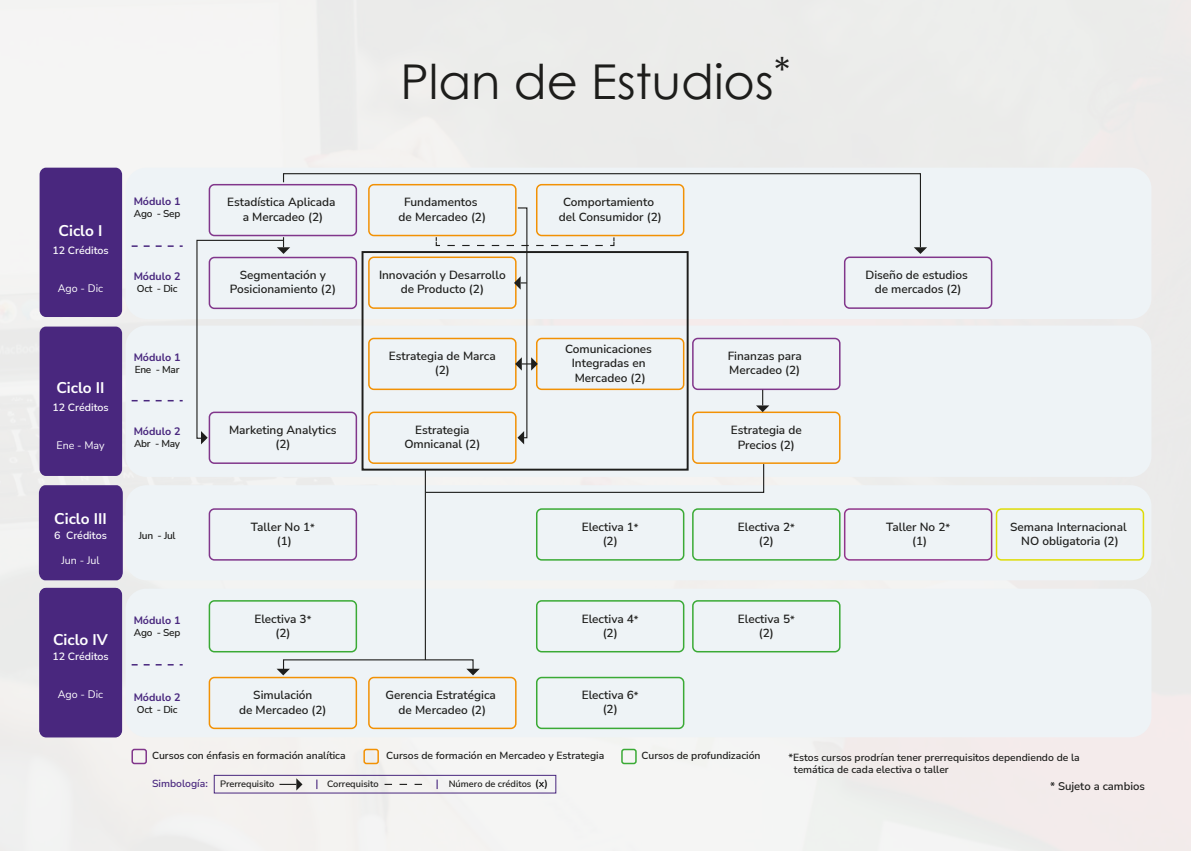
<style>
.page{position:relative;width:1191px;height:851px;background:#fff}
.page>*{position:absolute;margin:0;border:0;box-sizing:border-box;transform-origin:0 0}
.t1{font:48px "Century Gothic";color:#1d1d1b}
.t2{font:700 15.45px "Nunito Sans";color:#fff}
.t3{font:600 11.85px/14.2px "Nunito Sans";color:#1e1e1c;text-align:center}
.t4{font:600 11.25px "Nunito Sans";color:#1e1e1c}
.t5{font:700 10.65px "Nunito Sans";color:#49277e}
.t6{font:600 10.65px "Nunito Sans";color:#fff}
.t7{font:10.65px "Nunito Sans";color:#fff}
.t8{font:600 10.35px/12.5px "Nunito Sans";color:#1e1e1c}
.t9{font:600 10.05px "Nunito Sans";letter-spacing:-.03em;color:#1e1e1c}
.t10{font:600 9.3px "Nunito Sans";color:#1e1e1c}
.s1{font-size:10.35px}
.s2{font-size:10.35px;color:#49277e}
.s3{font-size:10.35px;color:#010101}
</style>
<div class="page">
<div style="left:0;top:0;width:1191px;height:850px;background:#efedec"></div>
<div style="left:126px;top:168px;width:1025px;height:151px;background:#eef3f6;border-radius:21px"></div>
<div style="left:126px;top:325px;width:1025px;height:152px;background:#eef3f6;border-radius:21px"></div>
<div style="left:126px;top:485px;width:1025px;height:95px;background:#eef3f6;border-radius:21px"></div>
<div style="left:126px;top:588px;width:1025px;height:149px;background:#eef3f6;border-radius:21px"></div>
<div style="left:131px;top:748px;width:16px;height:16px;border:2px solid #81368b;border-radius:2px"></div>
<div style="left:363px;top:748px;width:16px;height:16px;border:2px solid #f29104;border-radius:2px"></div>
<div style="left:621px;top:748px;width:15px;height:16px;border:2px solid #3aaa35;border-radius:2px"></div>
<div style="left:40px;top:168px;width:82px;height:149px;background:#49277e;border-radius:7px"></div>
<div style="left:40px;top:587px;width:82px;height:150px;background:#49277e;border-radius:7px"></div>
<div style="left:39px;top:485px;width:84px;height:95px;background:#49277e"></div>
<div style="left:40px;top:326px;width:82px;height:150px;background:#49277e;border-radius:7px"></div>
<div style="left:209px;top:184px;width:148px;height:52px;border:2px solid #81368b;border-radius:5px"></div>
<div style="left:209px;top:257px;width:148px;height:52px;border:2px solid #81368b;border-radius:5px"></div>
<div style="left:209px;top:411px;width:148px;height:53px;border:2px solid #81368b;border-radius:5px"></div>
<div style="left:209px;top:508px;width:148px;height:52px;border:2px solid #81368b;border-radius:5px"></div>
<div style="left:209px;top:600px;width:148px;height:52px;border:2px solid #3aaa35;border-radius:5px"></div>
<div style="left:209px;top:676px;width:148px;height:53px;border:2px solid #f29104;border-radius:5px"></div>
<div style="left:368px;top:338px;width:148px;height:52px;border:2px solid #f29104;border-radius:5px"></div>
<div style="left:368px;top:411px;width:148px;height:53px;border:2px solid #f29104;border-radius:5px"></div>
<div style="left:536px;top:508px;width:148px;height:52px;border:2px solid #3aaa35;border-radius:5px"></div>
<div style="left:368px;top:676px;width:148px;height:53px;border:2px solid #f29104;border-radius:5px"></div>
<div style="left:536px;top:600px;width:148px;height:52px;border:2px solid #3aaa35;border-radius:5px"></div>
<div style="left:844px;top:256px;width:148px;height:53px;border:2px solid #81368b;border-radius:5px"></div>
<div style="left:368px;top:256px;width:148px;height:53px;border:2px solid #f29104;border-radius:5px"></div>
<div style="left:536px;top:338px;width:148px;height:52px;border:2px solid #f29104;border-radius:5px"></div>
<div style="left:692px;top:508px;width:148px;height:52px;border:2px solid #3aaa35;border-radius:5px"></div>
<div style="left:536px;top:676px;width:148px;height:53px;border:2px solid #3aaa35;border-radius:5px"></div>
<div style="left:692px;top:411px;width:148px;height:53px;border:2px solid #f29104;border-radius:5px"></div>
<div style="left:692px;top:338px;width:148px;height:52px;border:2px solid #81368b;border-radius:5px"></div>
<div style="left:844px;top:508px;width:148px;height:52px;border:2px solid #91358b;border-radius:5px"></div>
<div style="left:995px;top:508px;width:149px;height:52px;border:2px solid #dedc06;border-radius:5px"></div>
<div style="left:692px;top:600px;width:148px;height:52px;border:2px solid #3aaa35;border-radius:5px"></div>
<svg style="left:132px;top:245px;width:51px;height:2px"></svg>
<svg style="left:132px;top:400px;width:51px;height:1px"></svg>
<svg style="left:132px;top:664px;width:51px;height:1px"></svg>
<svg style="left:282px;top:173px;width:639px;height:74px"></svg>
<svg style="left:914px;top:247px;width:13px;height:7px"></svg>
<hr style="left:425px;top:469px;width:1px;height:191px;background:#1e1e1c">
<svg style="left:276px;top:668px;width:14px;height:7px"></svg>
<svg style="left:466px;top:668px;width:14px;height:7px"></svg>
<svg style="left:279px;top:778px;width:23px;height:12px"></svg>
<svg style="left:436px;top:779px;width:2px;height:10px"></svg>
<div style="left:214px;top:774px;width:342px;height:19px;border:1px solid #49277e"></div>
<svg style="left:384px;top:783px;width:38px;height:1px"></svg>
<svg style="left:435px;top:237px;width:6px;height:9px"></svg>
<svg style="left:447px;top:207px;width:168px;height:237px"></svg>
<div style="left:361px;top:251px;width:327px;height:219px;border:2px solid #1e1e1c"></div>
<svg style="left:756px;top:390px;width:13px;height:22px"></svg>
<svg style="left:425px;top:463px;width:340px;height:30px"></svg>
<svg style="left:196px;top:237px;width:94px;height:207px"></svg>
<h1 class="t1" style="left:400px;top:48px;width:391px">Plan de Estudios<sup>*</sup></h1>
<h2 class="t2" style="left:59px;top:219px;width:45px">Ciclo I</h2>
<p class="t6" style="left:52px;top:242px;width:58px">12 Créditos</p>
<p class="t7" style="left:58px;top:281px;width:47px">Ago - Dic</p>
<h2 class="t2" style="left:56px;top:377px;width:50px">Ciclo II</h2>
<p class="t6" style="left:52px;top:400px;width:58px">12 Créditos</p>
<p class="t7" style="left:56px;top:438px;width:50px">Ene - May</p>
<h2 class="t2" style="left:54px;top:507px;width:54px">Ciclo III</h2>
<p class="t6" style="left:54px;top:527px;width:54px">6 Créditos</p>
<p class="t7" style="left:61px;top:553px;width:40px">Jun - Jul</p>
<h2 class="t2" style="left:53px;top:628px;width:56px">Ciclo IV</h2>
<p class="t6" style="left:52px;top:648px;width:58px">12 Créditos</p>
<p class="t7" style="left:58px;top:687px;width:47px">Ago - Dic</p>
<p class="t5" style="left:134px;top:194px;width:48px">Módulo 1</p>
<p class="t9" style="left:134px;top:207px;width:48px">Ago - Sep</p>
<p class="t3" style="left:227px;top:195px;width:110px">Estadística Aplicada a Mercadeo (2)</p>
<p class="t3" style="left:399px;top:195px;width:89px">Fundamentos de Mercadeo (2)</p>
<p class="t3" style="left:558px;top:195px;width:105px">Comportamiento del Consumidor (2)</p>
<p class="t5" style="left:134px;top:268px;width:48px">Módulo 2</p>
<p class="t9" style="left:137px;top:281px;width:42px">Oct - Dic</p>
<p class="t3" style="left:230px;top:267px;width:108px">Segmentación y<br>Posicionamiento (2)</p>
<p class="t3" style="left:379px;top:267px;width:128px">Innovación y Desarrollo de Producto (2)</p>
<p class="t3" style="left:865px;top:267px;width:104px">Diseño de estudios de mercados (2)</p>
<p class="t5" style="left:134px;top:349px;width:48px">Módulo 1</p>
<p class="t9" style="left:135px;top:362px;width:46px">Ene - Mar</p>
<p class="t3" style="left:389px;top:348px;width:108px">Estrategia de Marca (2)</p>
<p class="t3" style="left:565px;top:341px;width:88px">Comunicaciones<br>Integradas en<br>Mercadeo (2)</p>
<p class="t3" style="left:727px;top:348px;width:76px;text-align:left">Finanzas para<br>Mercadeo (2)</p>
<p class="t5" style="left:134px;top:423px;width:48px">Módulo 2</p>
<p class="t9" style="left:134px;top:436px;width:48px">Abr - May</p>
<p class="t3" style="left:229px;top:422px;width:109px">Marketing Analytics (2)</p>
<p class="t3" style="left:404px;top:422px;width:77px">Estrategia<br>Omnicanal (2)</p>
<p class="t3" style="left:731px;top:422px;width:72px">Estrategia de<br>Precios (2)</p>
<p class="t9" style="left:139px;top:528px;width:38px">Jun - Jul</p>
<p class="t3" style="left:886px;top:519px;width:66px">Taller No 2<span class="s1">* </span>(1)</p>
<p class="t3" style="left:251px;top:519px;width:66px">Taller No 1<span class="s1">* </span>(1)</p>
<p class="t3" style="left:582px;top:519px;width:58px">Electiva 1<span class="s1">* </span>(2)</p>
<p class="t3" style="left:738px;top:519px;width:58px">Electiva 2<span class="s1">* </span>(2)</p>
<p class="t3" style="left:1010px;top:519px;width:118px">Semana Internacional<br>NO obligatoria (2)</p>
<p class="t5" style="left:134px;top:612px;width:48px">Módulo 1</p>
<p class="t9" style="left:134px;top:625px;width:48px">Ago - Sep</p>
<p class="t3" style="left:254px;top:610px;width:58px">Electiva 3<span class="s1">* </span>(2)</p>
<p class="t3" style="left:582px;top:610px;width:58px">Electiva 4<span class="s1">* </span>(2)</p>
<p class="t3" style="left:738px;top:610px;width:58px">Electiva 5<span class="s1">* </span>(2)</p>
<p class="t5" style="left:134px;top:689px;width:48px">Módulo 2</p>
<p class="t9" style="left:137px;top:702px;width:42px">Oct - Dic</p>
<p class="t3" style="left:239px;top:687px;width:89px">Simulación<br>de Mercadeo (2)</p>
<p class="t3" style="left:385px;top:687px;width:112px">Gerencia Estratégica de Mercadeo (2)</p>
<p class="t3" style="left:582px;top:687px;width:58px">Electiva 6<span class="s1">* </span>(2)</p>
<p class="t8" style="left:152px;top:749px;width:195px">Cursos con énfasis en formación analítica</p>
<p class="t8" style="left:386px;top:749px;width:219px">Cursos de formación en Mercadeo y Estrategia</p>
<p class="t8" style="left:641px;top:749px;width:120px">Cursos de profundización</p>
<p class="t10" style="left:152px;top:777px;width:124px"><span class="s2">Simbología:</span> Prerrequisito</p>
<p class="t10" style="left:327px;top:776px;width:53px">Correquisito</p>
<p class="t10" style="left:449px;top:777px;width:101px">Número de créditos <span class="s3">(x)</span></p>
<p class="t8" style="left:794px;top:750px;width:287px;text-indent:-5px">*Estos cursos prodrían tener prerrequisitos dependiendo de la temática de cada electiva o taller</p>
<p class="t4" style="left:1050px;top:778px;width:96px">* Sujeto a cambios</p>
</div>
